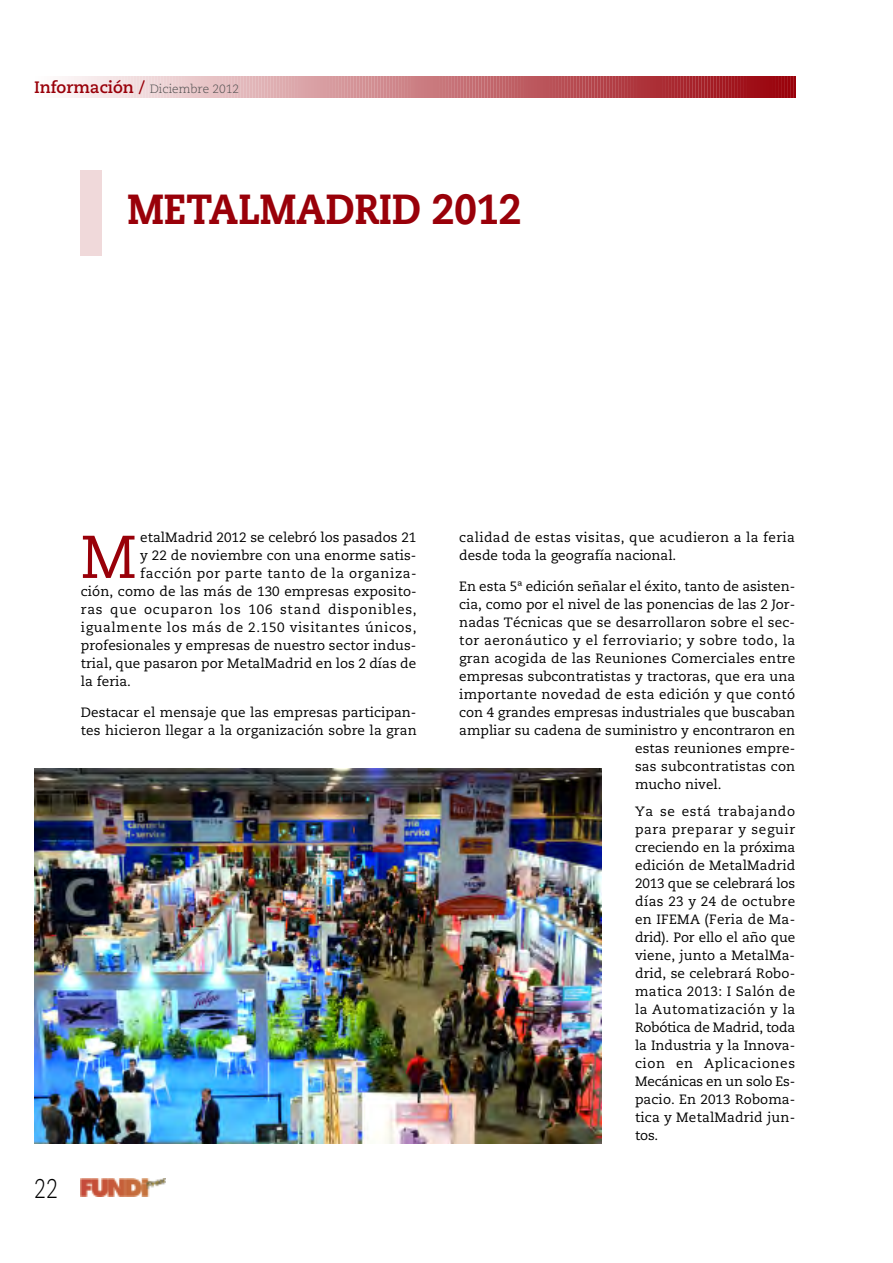
<style>
.page{position:relative;width:893px;height:1263px;background:#fff}
.page>*{position:absolute;margin:0;border:0;box-sizing:border-box;transform-origin:0 0}
.t1{font:60.3px "Caecilia";color:#990009}
.t2{font:800 42px "Caecilia";color:#990009;scale:.9 1}
.t3{font:300 27px "Caecilia";color:#000;scale:.8 1}
.t4{font:13.5px/18px "Caecilia";letter-spacing:.01em;color:#000}
.t5{font:13.5px/18px "Caecilia";letter-spacing:.03em;color:#000}
.t6{font:13.5px "Caecilia";letter-spacing:.04em;color:#000}
.t7{font:13.5px "Caecilia";letter-spacing:.05em;color:#000}
.t8{font:13.5px "Caecilia";letter-spacing:.06em;color:#000}
.t9{font:13.5px "Caecilia";letter-spacing:.045em;color:#000}
.t10{font:300 12px "Caecilia";color:#4d4d4d}
.s1{font-weight:700;font-size:16.5px;color:#990009}
</style>
<div class="page">
<svg style="left:65px;top:77px;width:731px;height:21px;background:#cb7d82"></svg>
<img style="left:81px;top:1178px;width:85px;height:18px">
<div style="left:81px;top:170px;width:21px;height:85px;background:#f0d9da"></div>
<img style="left:34px;top:769px;width:568px;height:375px">
<p class="t10" style="left:34px;top:84px;width:207px"><span class="s1">Información /</span> Diciembre 2012</p>
<p class="t2" style="left:128px;top:191px;width:439px">METALMADRID 2012</p>
<p class="t1" style="left:81px;top:532px;width:57px">M</p>
<p class="t4" style="left:140px;top:529px;width:278px">etalMadrid 2012 se celebró los pasados 21</p>
<p class="t4" style="left:140px;top:547px;width:278px">y 22 de noviembre con una enorme satis-</p>
<p class="t9" style="left:140px;top:567px;width:278px">facción por parte tanto de la organiza-</p>
<p class="t4" style="left:81px;top:583px;width:337px">ción, como de las más de 130 empresas exposito-</p>
<p class="t8" style="left:81px;top:603px;width:337px">ras que ocuparon los 106 stand disponibles,</p>
<p class="t7" style="left:81px;top:621px;width:337px">igualmente los más de 2.150 visitantes únicos,</p>
<p class="t4" style="left:81px;top:637px;width:337px">profesionales y empresas de nuestro sector indus-</p>
<p class="t4" style="left:81px;top:655px;width:337px">trial, que pasaron por MetalMadrid en los 2 días de</p>
<p class="t4" style="left:81px;top:673px;width:52px">la feria.</p>
<p class="t4" style="left:81px;top:704px;width:337px">Destacar el mensaje que las empresas participan&shy;tes hicieron llegar a la organización sobre la gran</p>
<p class="t3" style="left:34px;top:1177px;width:32px">22</p>
<p class="t5" style="left:459px;top:529px;width:337px">calidad de estas visitas, que acudieron a la feria desde toda la geografía nacional.</p>
<p class="t4" style="left:459px;top:578px;width:337px">En esta 5ª edición señalar el éxito, tanto de asisten-</p>
<p class="t4" style="left:459px;top:596px;width:337px">cia, como por el nivel de las ponencias de las 2 Jor-</p>
<p class="t4" style="left:459px;top:614px;width:337px">nadas Técnicas que se desarrollaron sobre el sec-</p>
<p class="t6" style="left:459px;top:634px;width:337px">tor aeronáutico y el ferroviario; y sobre todo, la</p>
<p class="t4" style="left:459px;top:650px;width:338px">gran acogida de las Reuniones Comerciales entre</p>
<p class="t4" style="left:459px;top:668px;width:337px">empresas subcontratistas y tractoras, que era una</p>
<p class="t4" style="left:459px;top:686px;width:337px">importante novedad de esta edición y que contó</p>
<p class="t4" style="left:459px;top:704px;width:337px">con 4 grandes empresas industriales que buscaban</p>
<p class="t4" style="left:459px;top:722px;width:337px">ampliar su cadena de suministro y encontraron en</p>
<p class="t4" style="left:635px;top:740px;width:162px">estas reuniones empre-</p>
<p class="t4" style="left:635px;top:758px;width:162px">sas subcontratistas con</p>
<p class="t4" style="left:635px;top:776px;width:88px">mucho nivel.</p>
<p class="t4" style="left:635px;top:803px;width:162px;text-align:justify">Ya se está trabajando para preparar y seguir creciendo en la próxima edición de MetalMadrid 2013 que se celebrará los días 23 y 24 de octubre en IFEMA (Feria de Ma&shy;drid). Por ello el año que viene, junto a MetalMa&shy;drid, se celebrará Robo&shy;matica 2013: I Salón de la Automatización y la Robótica de Madrid, toda la Industria y la Innova&shy;cion en Aplicaciones Mecánicas en un solo Es&shy;pacio. En 2013 Roboma&shy;tica y MetalMadrid jun&shy;tos.</p>
</div>
